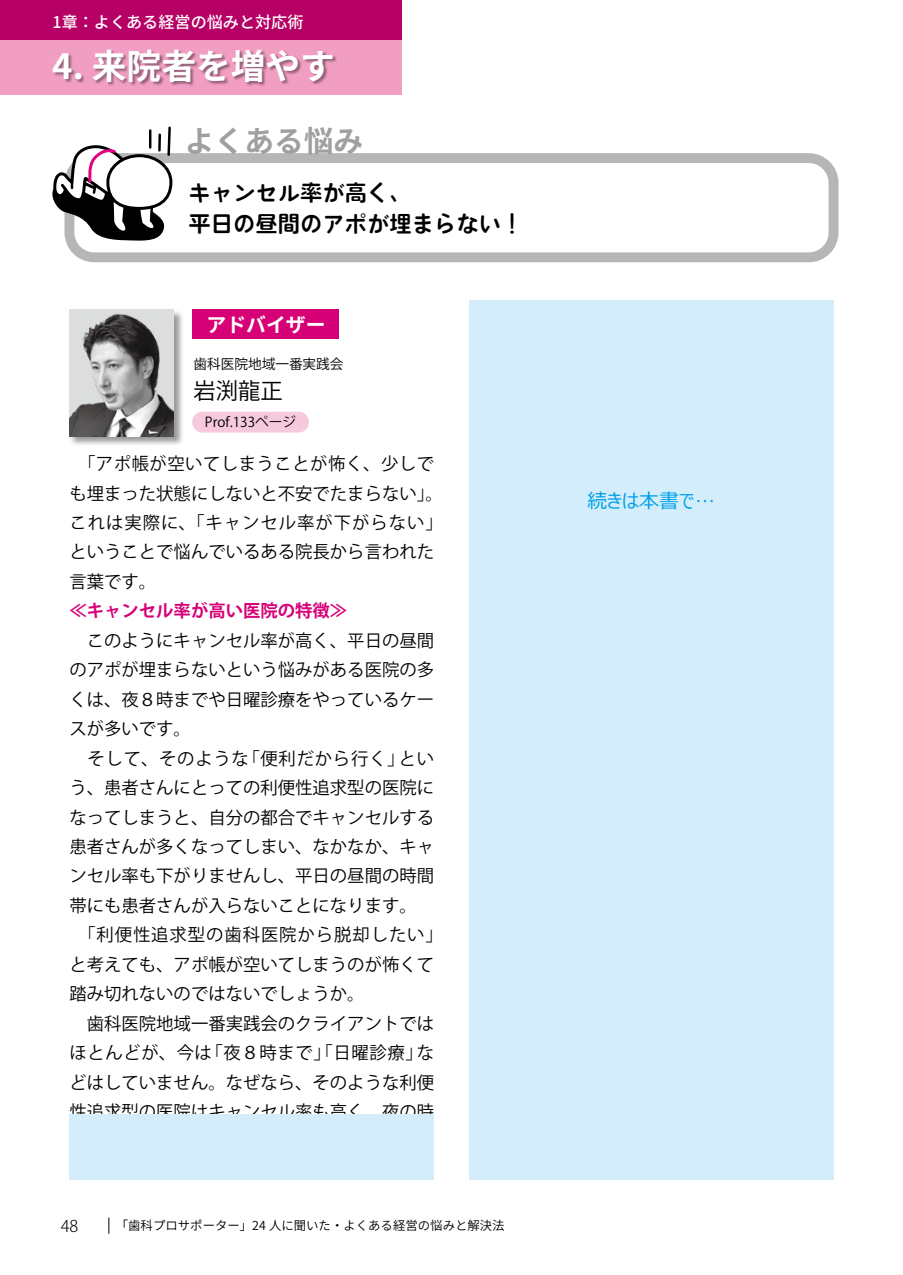
<style>
.page{position:relative;width:903px;height:1275px;background:#fff}
.page>*{position:absolute;margin:0;border:0;box-sizing:border-box;transform-origin:0 0}
.t1{font:700 34.65px "Source Han Sans JP";color:#fff}
.t2{font:700 29.75px "Source Han Sans JP";color:#9fa0a0}
.t3{font:22.4px/31px "VDL V7 Maru Gothic Bold";color:#000}
.t4{font:22.4px "Koz Go Pro";color:#000}
.t5{font:19.78px "Meiryo UI";color:#00a0e9}
.t6{font:700 19.78px "Source Han Sans JP";color:#fff}
.t7{font:17.32px/29.4px "Koz Go Pro";color:#000}
.t8{font:700 17.32px "Koz Go Pro";color:#d60077}
.t9{font:500 16.1px "Source Han Sans JP";color:#fff}
.t10{font:300 16.1px "Koz Go Pro";color:#000}
.t11{font:13.65px "Koz Go Pro";color:#000}
.t12{font:12.42px "Source Han Sans JP";color:#000}
</style>
<div class="page">
<svg style="left:109px;top:1217px;width:1px;height:17px"></svg>
<div style="left:192px;top:412px;width:117px;height:20px;background:#f7c9dd;border-radius:10px"></div>
<div style="left:64px;top:153px;width:774px;height:109px;border:10px solid #b5b6b6;border-radius:25px"></div>
<div style="left:69px;top:309px;width:115px;height:138px;background:#000;opacity:.4"></div>
<img style="left:69px;top:310px;width:105px;height:126px">
<div style="left:192px;top:310px;width:147px;height:29px;background:#d60077"></div>
<div style="left:0;top:0;width:402px;height:95px;background:#f19ec2"></div>
<div style="left:0;top:0;width:402px;height:39px;background:#b60065"></div>
<div style="left:54px;top:49px;width:283px;height:37px;background:#000;opacity:.4"></div>
<svg style="left:52px;top:126px;width:120px;height:115px"></svg>
<div style="left:469px;top:300px;width:364px;height:879px;background:#d3edfb"></div>
<div style="left:69px;top:1114px;width:365px;height:65px;background:#d3edfb"></div>
<p class="t9" style="left:52px;top:13px;width:253px">1章：よくある経営の悩みと対応術</p>
<h1 class="t1" style="left:52px;top:47px;width:284px">4. 来院者を増やす</h1>
<h2 class="t2" style="left:185px;top:124px;width:180px">よくある悩み</h2>
<p class="t3" style="left:189px;top:175px;width:336px">キャンセル率が高く、<br>平日の昼間のアポが埋まらない！</p>
<p class="t6" style="left:206px;top:314px;width:121px">アドバイザー</p>
<p class="t11" style="left:193px;top:355px;width:152px">歯科医院地域一番実践会</p>
<p class="t4" style="left:193px;top:376px;width:91px">岩渕龍正</p>
<p class="t11" style="left:205px;top:414px;width:93px">Prof.133ページ</p>
<p class="t7" style="left:69px;top:449px;width:375px">　「アポ帳が空いてしまうことが怖く、少しでも埋まった状態にしないと不安でたまらない」。これは実際に、「キャンセル率が下がらない」ということで悩んでいるある院長から言われた言葉です。</p>
<p class="t8" style="left:69px;top:600px;width:279px">≪キャンセル率が高い医院の特徴≫</p>
<p class="t7" style="left:69px;top:626px;width:375px">　このようにキャンセル率が高く、平日の昼間のアポが埋まらないという悩みがある医院の多くは、夜８時までや日曜診療をやっているケースが多いです。<br>　そして、そのような「便利だから行く」という、患者さんにとっての利便性追求型の医院になってしまうと、自分の都合でキャンセルする患者さんが多くなってしまい、なかなか、キャンセル率も下がりませんし、平日の昼間の時間帯にも患者さんが入らないことになります。<br>　「利便性追求型の歯科医院から脱却したい」と考えても、アポ帳が空いてしまうのが怖くて踏み切れないのではないでしょうか。<br>　歯科医院地域一番実践会のクライアントではほとんどが、今は「夜８時まで」「日曜診療」などはしていません。なぜなら、そのような利便性追求型の医院はキャンセル率も高く、夜の時</p>
<p class="t10" style="left:61px;top:1215px;width:19px">48</p>
<p class="t12" style="left:116px;top:1219px;width:390px">「歯科プロサポーター」24 人に聞いた・よくある経営の悩みと解決法</p>
<p class="t5" style="left:587px;top:487px;width:129px">続きは本書で…</p>
</div>
